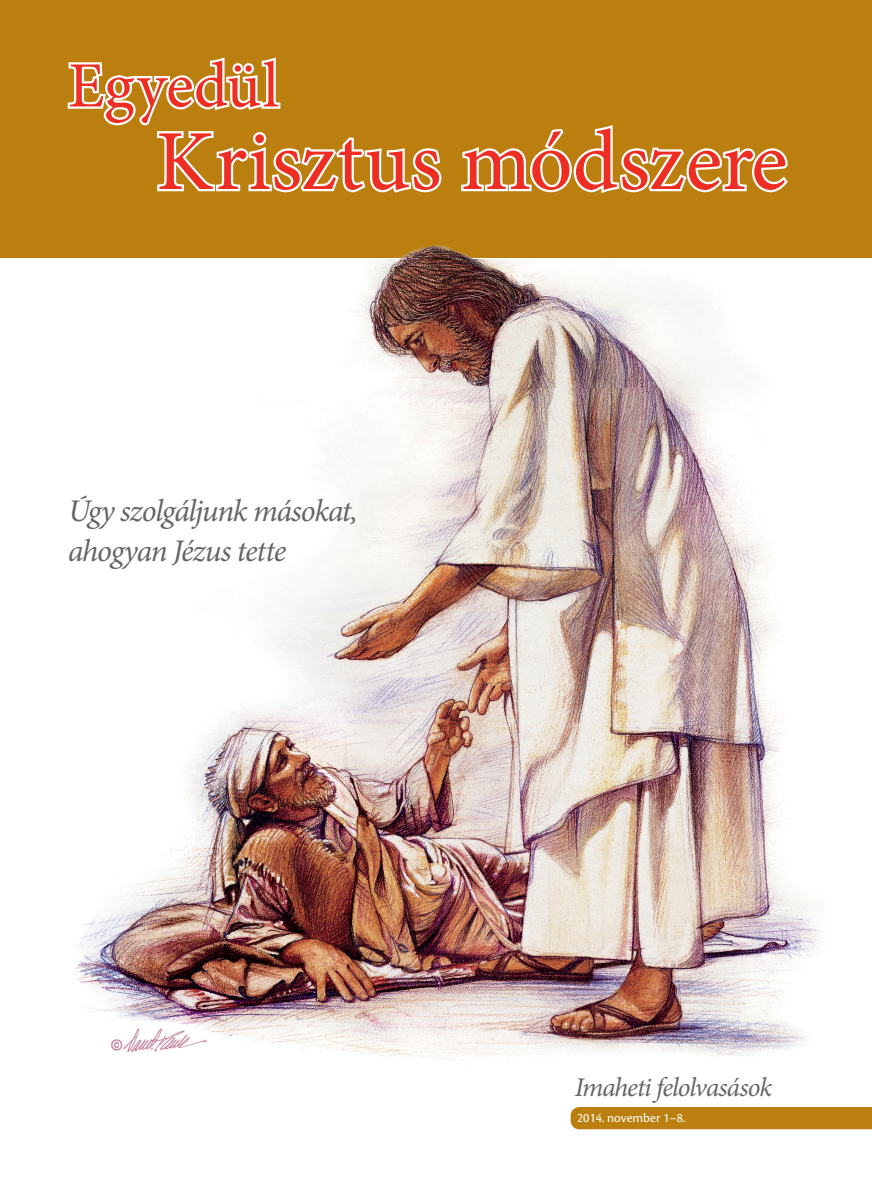
<style>
.page{position:relative;width:872px;height:1191px;background:#fff}
.page>*{position:absolute;margin:0;border:0;box-sizing:border-box;transform-origin:0 0}
.t1{font:85.5px "Minion Pro";color:#ee2e22}
.t2{font:64.5px "Minion Pro";color:#ee2e22}
.t3{font:italic 31.5px/40.5px "Minion Pro";letter-spacing:-.04em;color:#656662}
.t4{font:italic 27px "Minion Pro";letter-spacing:-.035em;color:#656662}
.t5{font:13.5px "Cronos Pro";color:#fff}
</style>
<div class="page">
<div style="left:0;top:0;width:872px;height:258px;background:#ba7f0e"></div>
<img style="left:72px;top:387px;width:751px;height:674px">
<img style="left:345px;top:245px;width:403px;height:142px">
<svg style="left:67px;top:57px;width:375px;height:136px"></svg>
<svg style="left:461px;top:125px;width:327px;height:68px"></svg>
<div style="left:570px;top:1107px;width:302px;height:22px;background:#ba7f0e"></div>
<h2 class="t2" style="left:68px;top:43px;width:212px">Egyedül</h2>
<h1 class="t1" style="left:156px;top:104px;width:633px">Krisztus módszere</h1>
<p class="t3" style="left:68px;top:490px;width:291px">Úgy szolgáljunk másokat, ahogyan Jézus tette</p>
<p class="t4" style="left:575px;top:1069px;width:199px">Imaheti felolvasások</p>
<p class="t5" style="left:577px;top:1110px;width:110px">2014. november 1–8.</p>
</div>
